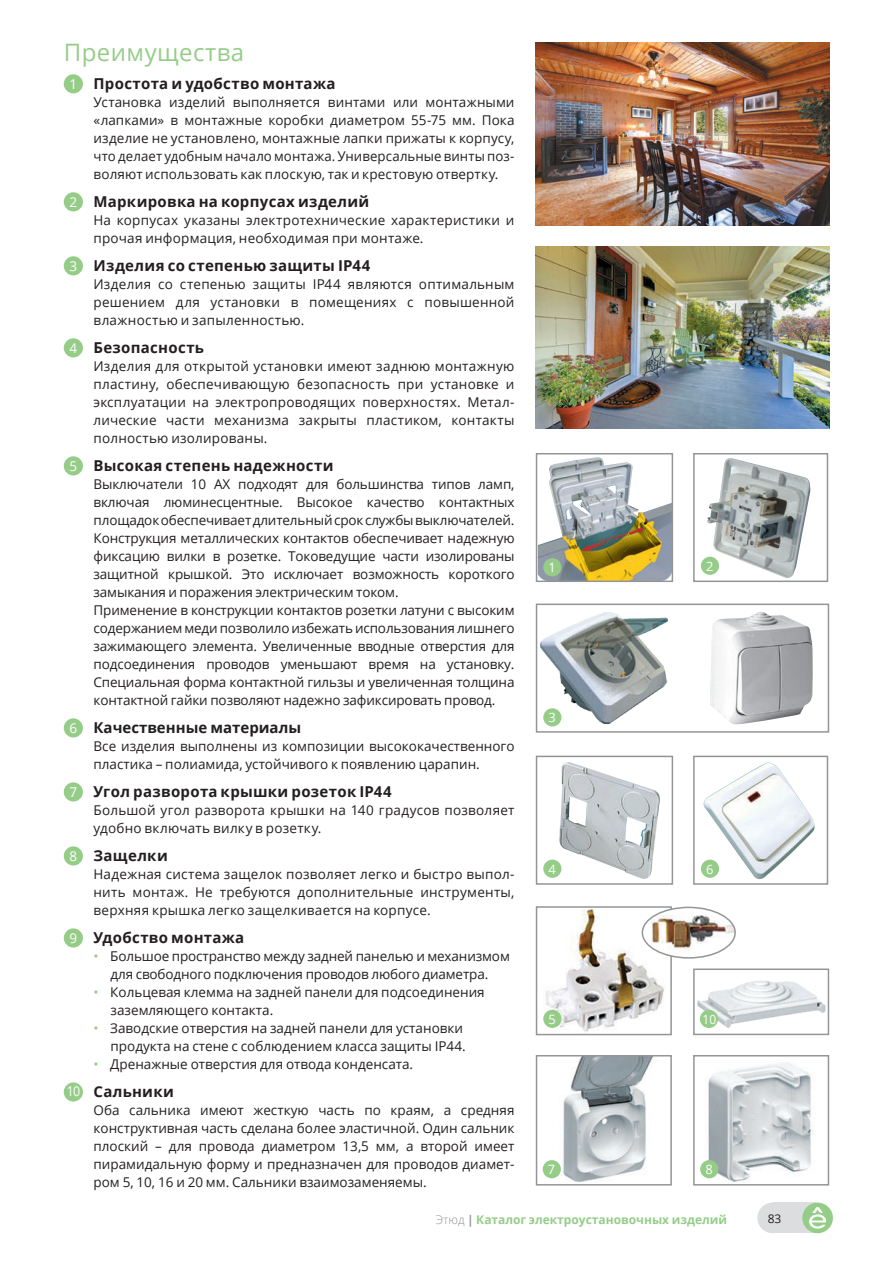
<style>
.page{position:relative;width:893px;height:1263px;background:#fff}
.page>*{position:absolute;margin:0;border:0;box-sizing:border-box;transform-origin:0 0}
.t1{font:24px "Open Sans";letter-spacing:.02em;color:#95cd88}
.t2{font:700 15px "Open Sans";letter-spacing:.02em;color:#231f20}
.t3{font:700 15px "Open Sans";color:#231f20}
.t4{font:13.5px/18px "Open Sans";letter-spacing:-.01em;color:#231f20;text-align:justify}
.t5{font:13.5px/18px "Open Sans";letter-spacing:.015em;color:#231f20}
.t6{font:12.9px "Open Sans";color:#fff}
.t7{font:12.9px "Open Sans";color:#fff;scale:.93 1}
.t8{font:700 12px "Open Sans";color:#95cd88}
.t9{font:12px "Open Sans";color:#231f20}
.s1{font-weight:400;font-size:13.5px;color:#fff}
.s2{color:#95cd88}
.s3{font-weight:300;color:#939598}
.s4{color:#939598}
</style>
<div class="page">
<img style="left:544px;top:910px;width:121px;height:122px">
<div style="left:536px;top:906px;width:136px;height:129px;border:2px solid #939598"></div>
<div style="left:64px;top:74px;width:19px;height:19px;background:#95cd88;border-radius:50%"></div>
<div style="left:64px;top:192px;width:19px;height:19px;background:#95cd88;border-radius:50%"></div>
<div style="left:64px;top:256px;width:19px;height:19px;background:#95cd88;border-radius:50%"></div>
<div style="left:64px;top:338px;width:19px;height:19px;background:#95cd88;border-radius:50%"></div>
<div style="left:64px;top:456px;width:19px;height:19px;background:#95cd88;border-radius:50%"></div>
<div style="left:64px;top:718px;width:19px;height:19px;background:#95cd88;border-radius:50%"></div>
<div style="left:64px;top:782px;width:19px;height:19px;background:#95cd88;border-radius:50%"></div>
<div style="left:64px;top:846px;width:19px;height:19px;background:#95cd88;border-radius:50%"></div>
<div style="left:64px;top:928px;width:19px;height:19px;background:#95cd88;border-radius:50%"></div>
<div style="left:64px;top:1082px;width:19px;height:19px;background:#95cd88;border-radius:50%"></div>
<svg style="left:642px;top:907px;width:93px;height:51px"></svg>
<img style="left:651px;top:909px;width:84px;height:45px">
<div style="left:642px;top:907px;width:94px;height:52px;border:2px solid #939598;border-radius:50%"></div>
<img style="left:539px;top:457px;width:131px;height:122px">
<div style="left:536px;top:453px;width:137px;height:129px;border:2px solid #939598"></div>
<img style="left:707px;top:458px;width:103px;height:120px">
<div style="left:693px;top:453px;width:135px;height:129px;border:2px solid #939598"></div>
<img style="left:540px;top:613px;width:127px;height:110px">
<div style="left:536px;top:603px;width:293px;height:130px;border:2px solid #939598"></div>
<img style="left:710px;top:612px;width:103px;height:112px">
<img style="left:558px;top:762px;width:102px;height:117px">
<div style="left:536px;top:756px;width:137px;height:129px;border:2px solid #939598"></div>
<img style="left:701px;top:762px;width:113px;height:118px">
<div style="left:693px;top:756px;width:135px;height:129px;border:2px solid #939598"></div>
<img style="left:536px;top:43px;width:293px;height:182px">
<img style="left:536px;top:247px;width:293px;height:182px">
<div style="left:543px;top:558px;width:18px;height:18px;background:#95cd88;border-radius:50%"></div>
<div style="left:701px;top:557px;width:18px;height:18px;background:#95cd88;border-radius:50%"></div>
<div style="left:543px;top:708px;width:18px;height:18px;background:#95cd88;border-radius:50%"></div>
<div style="left:701px;top:860px;width:18px;height:18px;background:#95cd88;border-radius:50%"></div>
<div style="left:543px;top:860px;width:18px;height:18px;background:#95cd88;border-radius:50%"></div>
<img style="left:697px;top:980px;width:129px;height:48px">
<div style="left:693px;top:968px;width:136px;height:67px;border:2px solid #939598"></div>
<div style="left:700px;top:1010px;width:18px;height:18px;background:#95cd88;border-radius:50%"></div>
<div style="left:543px;top:1010px;width:18px;height:18px;background:#95cd88;border-radius:50%"></div>
<img style="left:542px;top:1058px;width:111px;height:124px">
<div style="left:536px;top:1055px;width:136px;height:130px;border:2px solid #939598"></div>
<div style="left:543px;top:1160px;width:18px;height:18px;background:#95cd88;border-radius:50%"></div>
<img style="left:700px;top:1062px;width:114px;height:120px">
<div style="left:693px;top:1055px;width:136px;height:130px;border:2px solid #939598"></div>
<div style="left:700px;top:1160px;width:18px;height:18px;background:#95cd88;border-radius:50%"></div>
<div style="left:772px;top:1202px;width:44px;height:31px;background:#dcdddf"></div>
<div style="left:757px;top:1202px;width:31px;height:31px;background:#dcdddf;border-radius:50%"></div>
<div style="left:802px;top:1202px;width:31px;height:31px;background:#95cd88;border-radius:50%"></div>
<svg style="left:809px;top:1207px;width:18px;height:21px"></svg>
<h1 class="t1" style="left:64px;top:36px;width:182px">Преимущества</h1>
<p class="t2" style="left:70px;top:73px;width:267px"><span class="s1">1</span> Простота и удобство монтажа</p>
<p class="t4" style="left:94px;top:93px;width:422px">Установка изделий выполняется винтами или монтажными «лапками» в монтажные коробки диаметром 55-75 мм. Пока изделие не установлено, монтажные лапки прижаты к корпусу, что делает удобным начало монтажа. Универсальные винты поз&shy;воляют использовать как плоскую, так и крестовую отвертку.</p>
<p class="t2" style="left:70px;top:191px;width:301px"><span class="s1">2</span> Маркировка на корпусах изделий</p>
<p class="t5" style="left:94px;top:211px;width:422px">На корпусах указаны электротехнические характеристики и прочая информация, необходимая при монтаже.</p>
<p class="t2" style="left:70px;top:255px;width:302px"><span class="s1">3</span> Изделия со степенью защиты IP44</p>
<p class="t4" style="left:94px;top:275px;width:422px">Изделия со степенью защиты IP44 являются оптимальным решением для установки в помещениях с повышенной влажностью и запыленностью.</p>
<p class="t2" style="left:70px;top:337px;width:136px"><span class="s1">4</span> Безопасность</p>
<p class="t4" style="left:94px;top:357px;width:422px">Изделия для открытой установки имеют заднюю монтажную пластину, обеспечивающую безопасность при установке и эксплуатации на электропроводящих поверхностях. Метал&shy;лические части механизма закрыты пластиком, контакты полностью изолированы.</p>
<p class="t2" style="left:70px;top:455px;width:265px"><span class="s1">5</span> Высокая степень надежности</p>
<p class="t4" style="left:94px;top:475px;width:423px;text-align:left">Выключатели 10 AX подходят для большинства типов ламп, включая люминесцентные. Высокое качество контактных площадок обеспечивает длительный срок службы выключателей.<br>Конструкция металлических контактов обеспечивает надежную фиксацию вилки в розетке. Токоведущие части изолированы защитной крышкой. Это исключает возможность короткого замыкания и поражения электрическим током.<br>Применение в конструкции контактов розетки латуни с высоким содержанием меди позволило избежать использования лишнего зажимающего элемента. Увеличенные вводные отверстия для подсоединения проводов уменьшают время на установку.<br>Специальная форма контактной гильзы и увеличенная толщина контактной гайки позволяют надежно зафиксировать провод.</p>
<p class="t3" style="left:70px;top:717px;width:233px"><span class="s1">6</span> Качественные материалы</p>
<p class="t4" style="left:94px;top:737px;width:422px">Все изделия выполнены из композиции высококачественного пластика – полиамида, устойчивого к появлению царапин.</p>
<p class="t2" style="left:70px;top:781px;width:324px"><span class="s1">7</span> Угол разворота крышки розеток IP44</p>
<p class="t5" style="left:94px;top:801px;width:422px">Большой угол разворота крышки на 140 градусов позволяет удобно включать вилку в розетку.</p>
<p class="t2" style="left:70px;top:845px;width:100px"><span class="s1">8</span> Защелки</p>
<p class="t4" style="left:94px;top:865px;width:422px">Надежная система защелок позволяет легко и быстро выпол&shy;нить монтаж. Не требуются дополнительные инструменты, верхняя крышка легко защелкивается на корпусе.</p>
<p class="t2" style="left:70px;top:927px;width:176px"><span class="s1">9</span> Удобство монтажа</p>
<p class="t4" style="left:94px;top:947px;width:418px;text-align:center"><span class="s2">•</span> Большое пространство между задней панелью и механизмом для свободного подключения проводов любого диаметра.</p>
<p class="t4" style="left:111px;top:983px;width:376px;text-indent:-17px"><span class="s2">•</span> Кольцевая клемма на задней панели для подсоединения заземляющего контакта.</p>
<p class="t4" style="left:94px;top:1019px;width:374px;text-align:right"><span class="s2">•</span> Заводские отверстия на задней панели для установки продукта на стене с соблюдением класса защиты IP44.</p>
<p class="t4" style="left:94px;top:1055px;width:321px"><span class="s2">•</span> Дренажные отверстия для отвода конденсата.</p>
<p class="t2" style="left:67px;top:1081px;width:109px"><span class="s1">10</span> Сальники</p>
<p class="t4" style="left:94px;top:1101px;width:422px">Оба сальника имеют жесткую часть по краям, а средняя конструктивная часть сделана более эластичной. Один сальник плоский – для провода диаметром 13,5 мм, а второй имеет пирамидальную форму и предназначен для проводов диамет&shy;ром 5, 10, 16 и 20 мм. Сальники взаимозаменяемы.</p>
<p class="t6" style="left:548px;top:559px;width:9px">1</p>
<p class="t6" style="left:706px;top:557px;width:9px">2</p>
<p class="t6" style="left:548px;top:709px;width:9px">3</p>
<p class="t6" style="left:548px;top:860px;width:9px">4</p>
<p class="t6" style="left:706px;top:860px;width:9px">6</p>
<p class="t6" style="left:548px;top:1010px;width:9px">5</p>
<p class="t7" style="left:703px;top:1011px;width:16px">10</p>
<p class="t6" style="left:548px;top:1160px;width:9px">7</p>
<p class="t6" style="left:705px;top:1160px;width:9px">8</p>
<p class="t8" style="left:436px;top:1211px;width:293px"><span class="s3">Этюд</span> <span class="s4">|</span> Каталог электроустановочных изделий</p>
<p class="t9" style="left:768px;top:1210px;width:15px">83</p>
</div>
